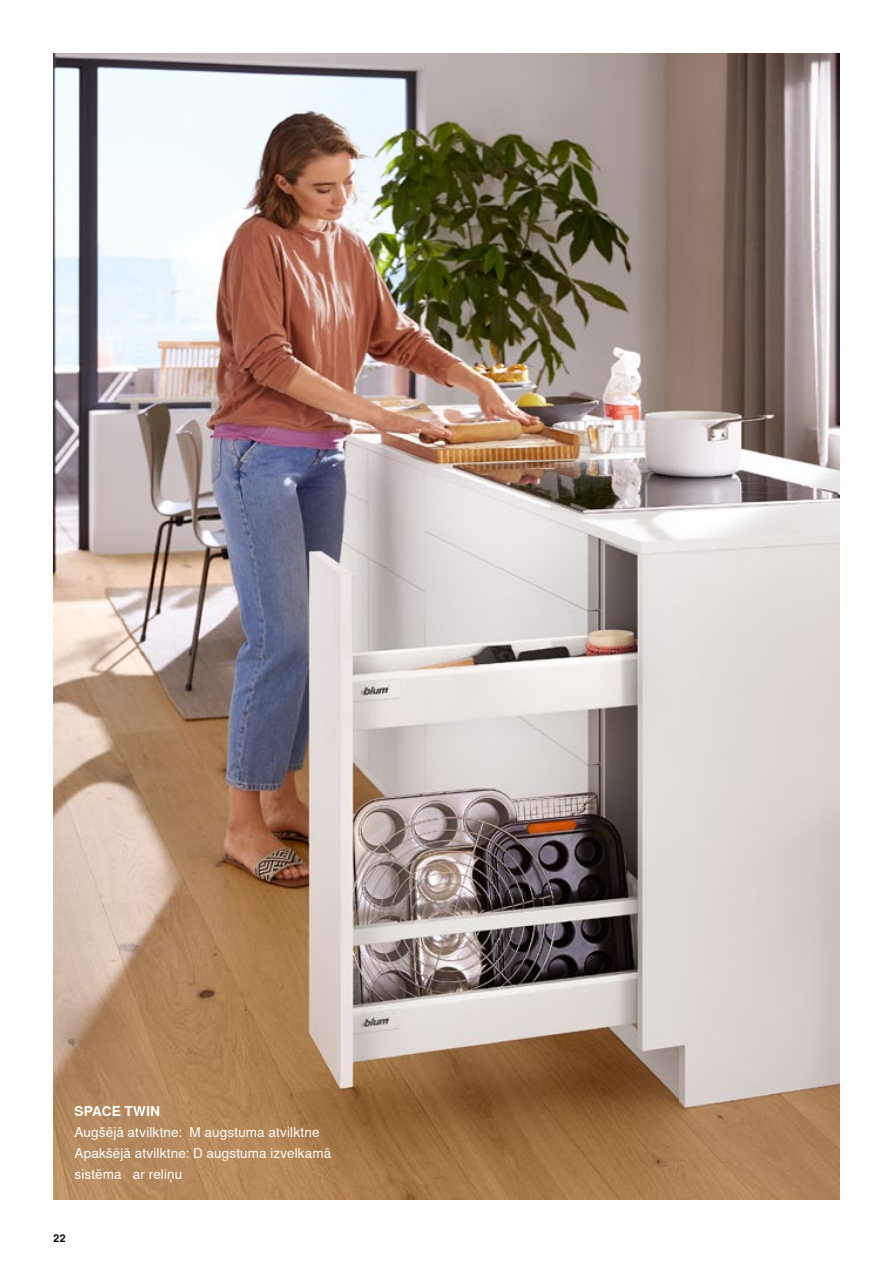
<style>
.page{position:relative;width:893px;height:1263px;background:#fff}
.page>*{position:absolute;margin:0;border:0;box-sizing:border-box;transform-origin:0 0}
._09_Copy_White_Regular{font:13.5px/21px "Nimbus Sans Global";letter-spacing:.01em;color:#fff}
._09_Copy_Orange_Bold{font:700 13.5px "Nimbus Sans Global";letter-spacing:.015em;color:#fff}
.t1{font:700 10.5px "Nimbus Sans Global";color:#000}
</style>
<div class="page">
<img style="left:54px;top:54px;width:785px;height:1146px">
<p class="_09_Copy_Orange_Bold" style="left:75px;top:1103px;width:87px">SPACE TWIN</p>
<p class="_09_Copy_White_Regular" style="left:75px;top:1121px;width:246px">Augšējā atvilktne: M augstuma atvilktne</p>
<p class="_09_Copy_White_Regular" style="left:75px;top:1142px;width:258px">Apakšējā atvilktne: D augstuma izvelkamā sistēma ar reliņu</p>
<p class="t1" style="left:54px;top:1232px;width:13px">22</p>
</div>
